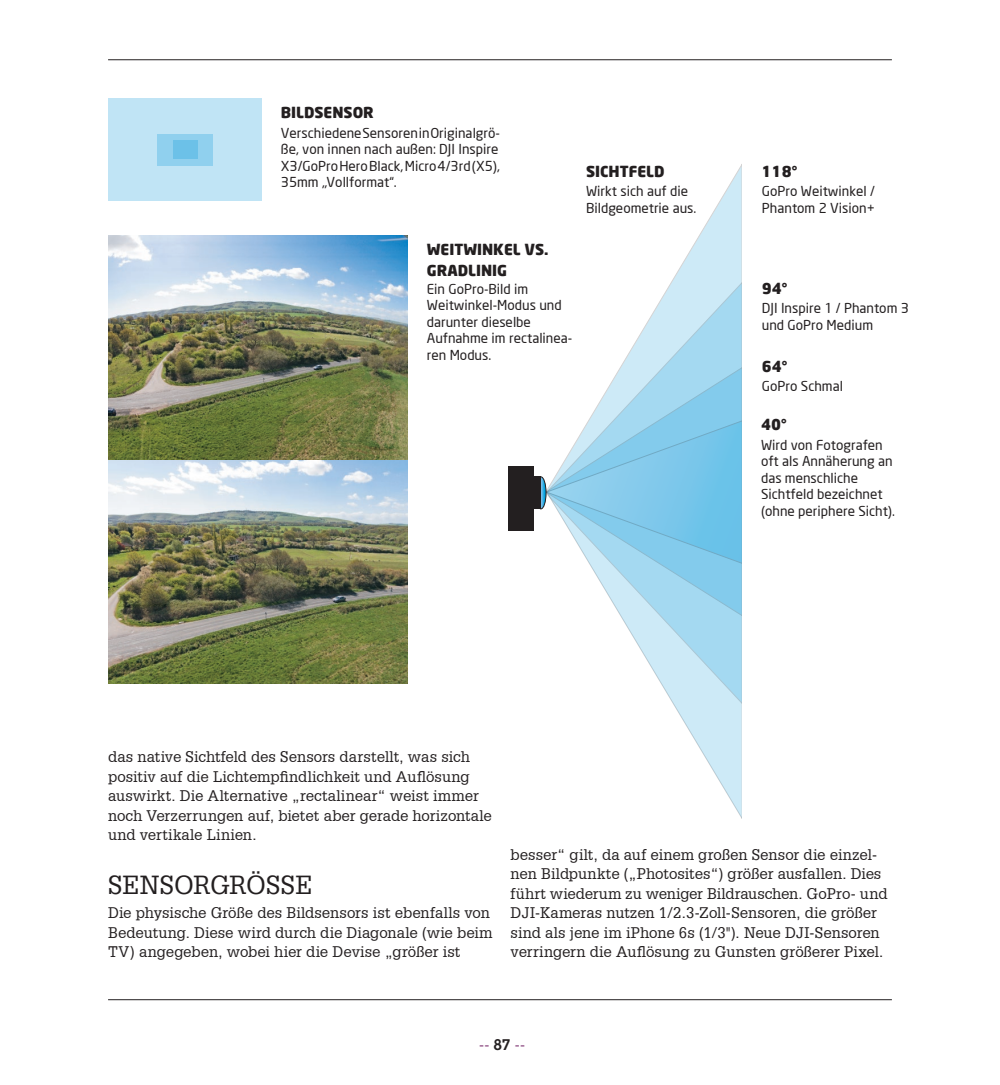
<style>
.page{position:relative;width:1000px;height:1085px;background:#fff}
.page>*{position:absolute;margin:0;border:0;box-sizing:border-box;transform-origin:0 0}
.t1{font:25.5px "Glypha LT";letter-spacing:.005em;color:#231f20}
.t2{font:15px/19.5px "Glypha LT";color:#231f20}
.t3{font:900 15px/21px "Neo Sans";color:#231f20}
.t4{font:15px "Glypha LT";color:#87417b}
.t5{font:13.5px/16.5px "Neo Sans";color:#231f20}
.s1{font-family:"Lubalin Graph LT";font-weight:600;color:#231f20}
</style>
<div class="page">
<hr style="left:108px;top:59px;width:783px;height:1px;background:#231f20">
<hr style="left:108px;top:999px;width:783px;height:1px;background:#231f20">
<svg style="left:589px;top:164px;width:153px;height:655px"></svg>
<div style="left:508px;top:466px;width:26px;height:65px;background:#231f20"></div>
<svg style="left:540px;top:419px;width:202px;height:145px"></svg>
<div style="left:535px;top:476px;width:11px;height:33px;border:1px solid #231f20;border-radius:50%"></div>
<div style="left:525px;top:476px;width:16px;height:33px;background:#231f20"></div>
<img style="left:108px;top:235px;width:299px;height:449px">
<div style="left:108px;top:99px;width:153px;height:102px;background:#c0e4f5"></div>
<svg style="left:157px;top:134px;width:55px;height:31px;fill:#90d0ee"></svg>
<p class="t3" style="left:281px;top:101px;width:95px">BILDSENSOR</p>
<p class="t5" style="left:281px;top:124px;width:220px;text-align:justify">Verschiedene Sensoren in Originalgrö&shy;ße, von innen nach außen: DJI Inspire X3/GoPro Hero Black, Micro 4/3rd (X5), 35mm „Vollformat“.</p>
<p class="t3" style="left:427px;top:238px;width:123px">WEITWINKEL VS.<br>GRADLINIG</p>
<p class="t5" style="left:427px;top:280px;width:147px">Ein GoPro-Bild im<br>Weitwinkel-Modus und darunter dieselbe<br>Aufnahme im rectalinea&shy;ren Modus.</p>
<p class="t3" style="left:586px;top:160px;width:80px">SICHTFELD</p>
<p class="t5" style="left:586px;top:183px;width:112px">Wirkt sich auf die<br>Bildgeometrie aus.</p>
<p class="t3" style="left:761px;top:160px;width:37px">118°</p>
<p class="t5" style="left:761px;top:183px;width:114px">GoPro Weitwinkel /<br>Phantom 2 Vision+</p>
<p class="t3" style="left:761px;top:277px;width:27px">94°</p>
<p class="t5" style="left:761px;top:300px;width:148px">DJI Inspire 1 / Phantom 3 und GoPro Medium</p>
<p class="t3" style="left:761px;top:355px;width:27px">64°</p>
<p class="t5" style="left:761px;top:378px;width:83px">GoPro Schmal</p>
<p class="t3" style="left:760px;top:413px;width:27px">40°</p>
<p class="t5" style="left:760px;top:436px;width:135px">Wird von Fotografen oft als Annäherung an das menschliche<br>Sichtfeld bezeichnet (ohne periphere Sicht).</p>
<p class="t2" style="left:108px;top:746px;width:385px">das native Sichtfeld des Sensors darstellt, was sich positiv auf die Lichtempfindlichkeit und Auflösung auswirkt. Die Alternative „rectalinear“ weist immer noch Verzerrungen auf, bietet aber gerade horizontale und vertikale Linien.</p>
<h1 class="t1" style="left:108px;top:869px;width:206px">SENSORGRÖSSE</h1>
<p class="t2" style="left:108px;top:902px;width:386px">Die physische Größe des Bildsensors ist ebenfalls von<br>Bedeutung. Diese wird durch die Diagonale (wie beim<br>TV) angegeben, wobei hier die Devise „größer ist</p>
<p class="t2" style="left:510px;top:844px;width:378px">besser“ gilt, da auf einem großen Sensor die einzel&shy;nen Bildpunkte („Photosites“) größer ausfallen. Dies führt wiederum zu weniger Bildrauschen. GoPro- und DJI-Kameras nutzen 1/2.3-Zoll-Sensoren, die größer sind als jene im iPhone 6s (1/3"). Neue DJI-Sensoren verringern die Auflösung zu Gunsten größerer Pixel.</p>
<p class="t4" style="left:479px;top:1035px;width:48px">-- <span class="s1">87</span> --</p>
</div>
